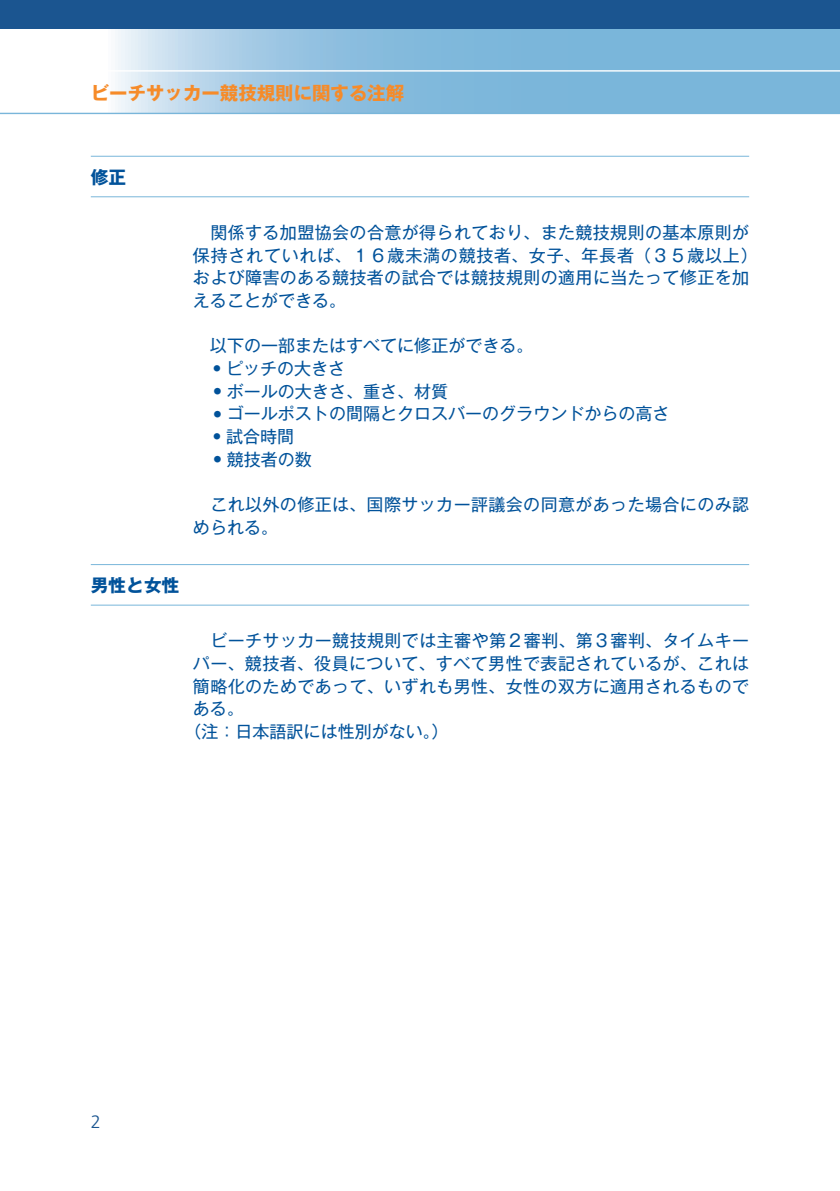
<style>
.page{position:relative;width:840px;height:1191px;background:#fff}
.page>*{position:absolute;margin:0;border:0;box-sizing:border-box;transform-origin:0 0}
.t1{font:18.4px "Gothic MB101 Pro Bold 90 pv RKSJ H";color:#f68b29}
.t2{font:300 18px "Frutiger";color:#1b5590}
.t3{font:17.8px "Gothic MB101 Pro Bold 90 pv RKSJ H";color:#01529a}
.t4{font:17px/22.6px "Gothic MB101 Pro Regular 90 pv RKSJ H";letter-spacing:.02em;color:#01529a}
.t5{font:17px "Gothic MB101 Pro Regular 90 pv RKSJ H";color:#01529a}
</style>
<div class="page">
<svg style="left:0;top:28px;width:839px;height:85px;background:#9bc7e2"></svg>
<div style="left:0;top:0;width:839px;height:28px;background:#1b5590"></div>
<hr style="left:0;top:70px;width:839px;height:2px;background:#fff">
<hr style="left:0;top:113px;width:839px;height:1px;background:#79b6da">
<hr style="left:91px;top:156px;width:657px;height:1px;background:#79b6da">
<hr style="left:91px;top:196px;width:657px;height:1px;background:#79b6da">
<hr style="left:91px;top:564px;width:657px;height:1px;background:#79b6da">
<hr style="left:91px;top:604px;width:657px;height:1px;background:#79b6da">
<p class="t1" style="left:91px;top:86px;width:315px">ビーチサッカー競技規則に関する注解</p>
<p class="t3" style="left:91px;top:170px;width:37px">修正</p>
<p class="t4" style="left:193px;top:224px;width:566px">　関係する加盟協会の合意が得られており、また競技規則の基本原則が保持されていれば、１６歳未満の競技者、女子、年長者（３５歳以上）および障害のある競技者の試合では競技規則の適用に当たって修正を加えることができる。</p>
<p class="t5" style="left:193px;top:340px;width:342px">　以下の一部またはすべてに修正ができる。</p>
<p class="t5" style="left:213px;top:362px;width:133px"><sup>●</sup> ピッチの大きさ</p>
<p class="t5" style="left:214px;top:385px;width:236px"><sup>●</sup> ボールの大きさ、重さ、材質</p>
<p class="t5" style="left:214px;top:408px;width:457px"><sup>●</sup> ゴールポストの間隔とクロスバーのグラウンドからの高さ</p>
<p class="t4" style="left:213px;top:428px;width:82px"><sup>●</sup> 試合時間</p>
<p class="t4" style="left:214px;top:450px;width:100px"><sup>●</sup> 競技者の数</p>
<p class="t4" style="left:193px;top:496px;width:557px">　これ以外の修正は、国際サッカー評議会の同意があった場合にのみ認められる。</p>
<p class="t3" style="left:91px;top:578px;width:90px">男性と女性</p>
<p class="t4" style="left:193px;top:632px;width:557px">　ビーチサッカー競技規則では主審や第２審判、第３審判、タイムキー</p>
<p class="t4" style="left:193px;top:654px;width:557px">パー、競技者、役員について、すべて男性で表記されているが、これは</p>
<p class="t4" style="left:193px;top:677px;width:557px">簡略化のためであって、いずれも男性、女性の双方に適用されるもので</p>
<p class="t4" style="left:193px;top:700px;width:53px">ある。</p>
<p class="t5" style="left:184px;top:725px;width:265px">（注：日本語訳には性別がない。）</p>
<p class="t2" style="left:91px;top:1114px;width:12px">2</p>
</div>
